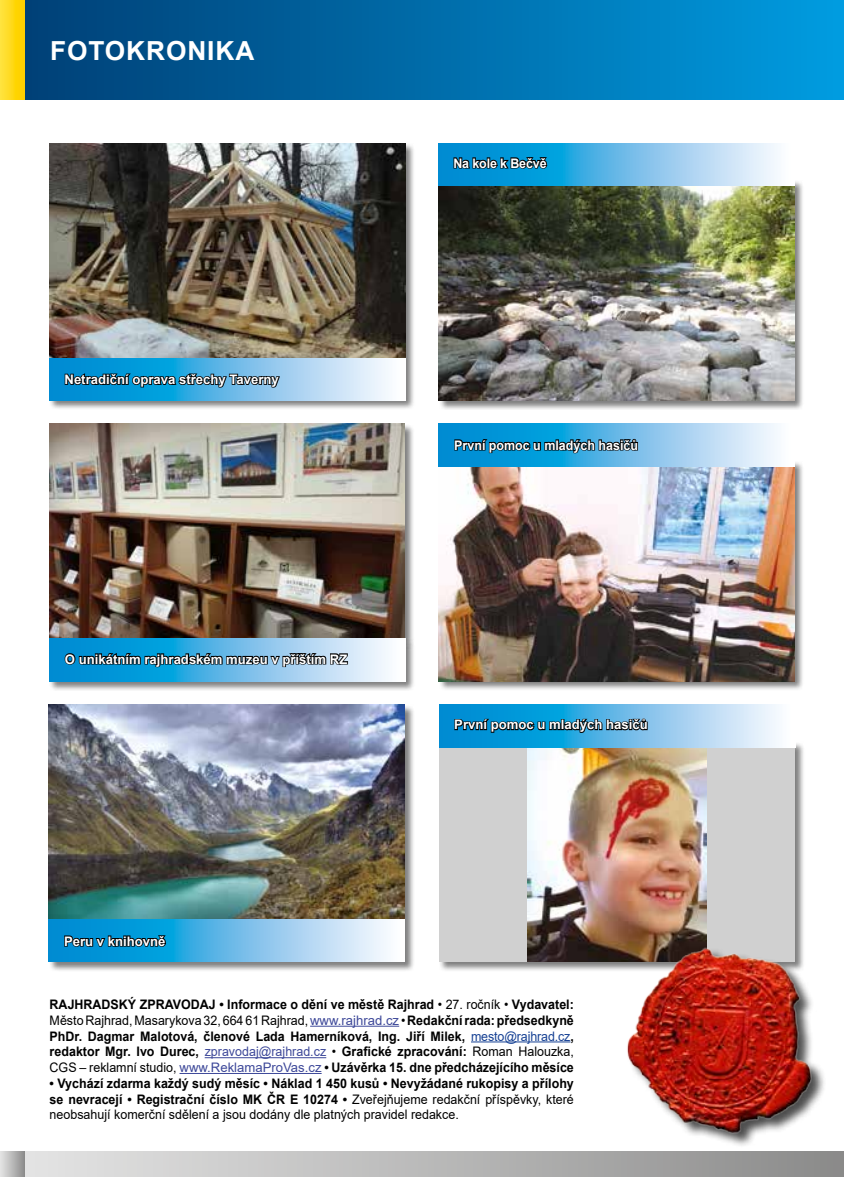
<style>
.page{position:relative;width:844px;height:1191px;background:#fff}
.page>*{position:absolute;margin:0;border:0;box-sizing:border-box;transform-origin:0 0}
.t1{font:700 26.25px "Arial";letter-spacing:.035em;color:#fff}
.t2{font:700 13.12px/15.8px "Arial";color:#000;text-align:justify;scale:.95 1}
.t3{font:700 13.12px "Arial";color:#fff}
.t4{font:700 13.12px "Arial";color:#fff;scale:.95 1}
.s1{font-weight:400}
.s2{font-weight:400;color:#3d4899}
.s3{font-weight:400;color:#164194}
</style>
<div class="page">
<div style="left:25px;top:0;width:818px;height:99px;background:linear-gradient(to right,#003f75,#009bdf)"></div>
<div style="left:25px;top:1151px;width:818px;height:25px;background:linear-gradient(to right,#e5e5e5,#8b8b8b)"></div>
<svg style="left:0;top:1151px;width:25px;height:25px"></svg>
<svg style="left:0;top:0;width:25px;height:99px;background:#ffd817"></svg>
<div style="left:48px;top:704px;width:366px;height:268px;background:#000;opacity:.5"></div>
<img style="left:49px;top:705px;width:355px;height:214px">
<div style="left:438px;top:741px;width:367px;height:231px;background:#000;opacity:.5"></div>
<div style="left:439px;top:742px;width:355px;height:220px;background:#d0d0d0"></div>
<img style="left:528px;top:747px;width:178px;height:215px">
<svg style="left:439px;top:705px;width:355px;height:42px;background:#77c2ea"></svg>
<div style="left:438px;top:179px;width:366px;height:231px;background:#000;opacity:.5"></div>
<img style="left:438px;top:185px;width:356px;height:215px">
<svg style="left:438px;top:143px;width:356px;height:42px;background:#71c0e9"></svg>
<svg style="left:452px;top:155px;width:96px;height:16px;background:#004b6c"></svg>
<div style="left:49px;top:142px;width:366px;height:268px;background:#000;opacity:.5"></div>
<img style="left:50px;top:143px;width:355px;height:215px">
<svg style="left:453px;top:717px;width:195px;height:17px;background:#12597a"></svg>
<div style="left:438px;top:460px;width:366px;height:231px;background:#000;opacity:.5"></div>
<img style="left:438px;top:466px;width:356px;height:215px">
<svg style="left:438px;top:424px;width:356px;height:42px;background:#76c2e9"></svg>
<svg style="left:453px;top:438px;width:185px;height:16px;background:#0e5271"></svg>
<div style="left:49px;top:423px;width:365px;height:226px;background:#000;opacity:.5"></div>
<img style="left:50px;top:424px;width:354px;height:214px">
<div style="left:49px;top:638px;width:366px;height:53px;background:#000;opacity:.5"></div>
<svg style="left:50px;top:639px;width:355px;height:42px;background:#74c2e9"></svg>
<svg style="left:63px;top:647px;width:286px;height:21px;background:#326f8e"></svg>
<svg style="left:50px;top:358px;width:355px;height:42px;background:#76c2ea"></svg>
<svg style="left:64px;top:372px;width:217px;height:16px;background:#195572"></svg>
<div style="left:627px;top:947px;width:198px;height:200px;background:#000;opacity:.7"></div>
<img style="left:624px;top:945px;width:193px;height:196px">
<svg style="left:49px;top:919px;width:355px;height:43px;background:#71c0e9"></svg>
<svg style="left:63px;top:934px;width:104px;height:15px;background:#004d6f"></svg>
<hr style="left:310px;top:1025px;width:89px;height:1px;background:#3d4899">
<hr style="left:471px;top:1041px;width:99px;height:1px;background:#164194">
<hr style="left:205px;top:1057px;width:121px;height:1px;background:#3d4899">
<hr style="left:179px;top:1073px;width:142px;height:1px;background:#3d4899">
<h1 class="t1" style="left:50px;top:33px;width:206px">FOTOKRONIKA</h1>
<p class="t3" style="left:64px;top:370px;width:216px">Netradiční oprava střechy Taverny</p>
<p class="t3" style="left:65px;top:649px;width:284px">O unikátním rajhradském muzeu v příštím RZ</p>
<p class="t3" style="left:64px;top:932px;width:103px">Peru v knihovně</p>
<p class="t4" style="left:453px;top:154px;width:100px">Na kole k Bečvě</p>
<p class="t4" style="left:454px;top:436px;width:195px">První pomoc u mladých hasičů</p>
<p class="t3" style="left:454px;top:715px;width:195px">První pomoc u mladých hasičů</p>
<p class="t2" style="left:50px;top:996px;width:553px">RAJHRADSKÝ ZPRAVODAJ • Informace o dění ve městě Rajhrad <span class="s1">• 27. ročník •</span> Vydavatel:<br><span class="s1">Město Rajhrad, Masarykova 32, 664 61 Rajhrad,</span> <span class="s2">www.rajhrad.cz</span> <span class="s1">•</span> Redakční rada: předsedkyně PhDr. Dagmar Malotová, členové Lada Hamerníková, Ing. Jiří Milek, <span class="s3">mesto@rajhrad.cz</span>, redaktor Mgr. Ivo Durec, <span class="s2">zpravodaj@rajhrad.cz</span> <span class="s1">•</span> Grafické zpracování: <span class="s1">Roman Halouzka, CGS – reklamní studio,</span> <span class="s2">www.ReklamaProVas.cz</span> • Uzávěrka 15. dne předcházejícího měsíce</p>
<p class="t2" style="left:50px;top:1075px;width:553px">• Vychází zdarma každý sudý měsíc • Náklad 1 450 kusů • Nevyžádané rukopisy a přílohy se nevracejí • Registrační číslo MK ČR E 10274 • <span class="s1">Zveřejňujeme redakční příspěvky, které neobsahují komerční sdělení a jsou dodány dle platných pravidel redakce.</span></p>
</div>
